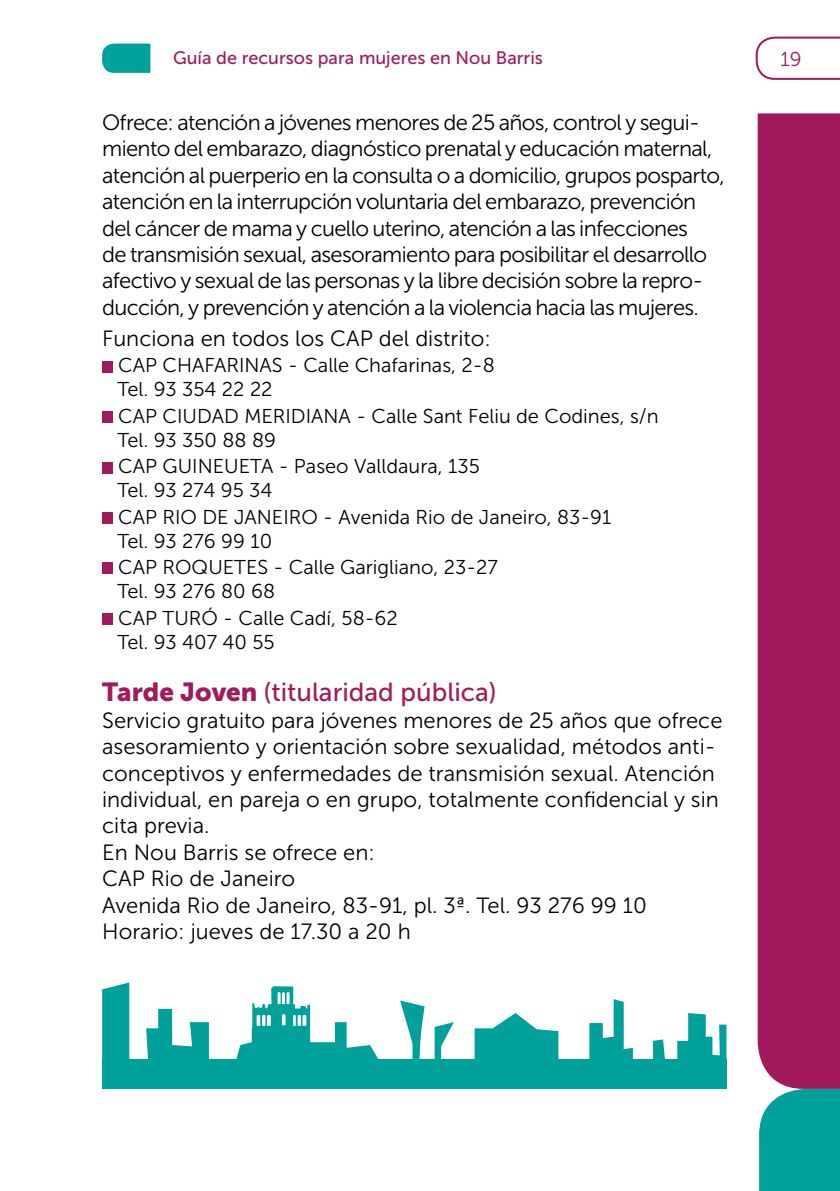
<style>
.page{position:relative;width:840px;height:1191px;background:#fff}
.page>*{position:absolute;margin:0;border:0;box-sizing:border-box;transform-origin:0 0}
.t1{font:26px "Museo Sans 500";color:#a21a5b}
.t2{font:22px/26.4px "Museo Sans 300";letter-spacing:-.03em;color:#000}
.t3{font:22px/26.4px "Museo Sans 300";color:#000}
.t4{font:20px/24px "Museo Sans 300";color:#000}
.t5{font:20px "Museo Sans 300";color:#a21a5b}
.t6{font:18px "Museo Sans 500";color:#a21a5b}
.s1{font-family:"Museo Sans 900"}
</style>
<div class="page">
<svg style="left:755px;top:36px;width:84px;height:44px"></svg>
<div style="left:757px;top:113px;width:82px;height:976px;background:#a21a5b"></div>
<svg style="left:102px;top:44px;width:48px;height:29px"></svg>
<svg style="left:759px;top:1089px;width:80px;height:102px;background:#0ea69f"></svg>
<div style="left:102px;top:361px;width:11px;height:11px;background:#a21a5b"></div>
<div style="left:102px;top:411px;width:11px;height:12px;background:#a21a5b"></div>
<div style="left:102px;top:462px;width:11px;height:11px;background:#a21a5b"></div>
<div style="left:102px;top:512px;width:11px;height:11px;background:#a21a5b"></div>
<div style="left:102px;top:563px;width:11px;height:11px;background:#a21a5b"></div>
<div style="left:102px;top:613px;width:11px;height:11px;background:#a21a5b"></div>
<svg style="left:653px;top:1013px;width:73px;height:46px"></svg>
<svg style="left:102px;top:982px;width:530px;height:77px"></svg>
<div style="left:102px;top:1059px;width:624px;height:30px;background:#00a19a"></div>
<p class="t6" style="left:173px;top:48px;width:371px">Guía de recursos para mujeres en Nou Barris</p>
<p class="t5" style="left:780px;top:48px;width:23px">19</p>
<p class="t2" style="left:102px;top:109px;width:624px">Ofrece: atención a jóvenes menores de 25 años, control y segui&shy;miento del embarazo, diagnóstico prenatal y educación maternal, atención al puerperio en la consulta o a domicilio, grupos posparto, atención en la interrupción voluntaria del embarazo, prevención del cáncer de mama y cuello uterino, atención a las infecciones<br>de transmisión sexual, asesoramiento para posibilitar el desarrollo afectivo y sexual de las personas y la libre decisión sobre la repro&shy;ducción, y prevención y atención a la violencia hacia las mujeres.</p>
<p class="t3" style="left:102px;top:325px;width:390px">Funciona en todos los CAP del distrito:</p>
<p class="t4" style="left:117px;top:354px;width:378px">CAP CHAFARINAS - Calle Chafarinas, 2-8<br>Tel. 93 354 22 22</p>
<p class="t4" style="left:117px;top:404px;width:542px">CAP CIUDAD MERIDIANA - Calle Sant Feliu de Codines, s/n<br>Tel. 93 350 88 89</p>
<p class="t4" style="left:117px;top:454px;width:364px">CAP GUINEUETA - Paseo Valldaura, 135<br>Tel. 93 274 95 34</p>
<p class="t4" style="left:117px;top:505px;width:495px">CAP RIO DE JANEIRO - Avenida Rio de Janeiro, 83-91<br>Tel. 93 276 99 10</p>
<p class="t4" style="left:117px;top:555px;width:382px">CAP ROQUETES - Calle Garigliano, 23-27<br>Tel. 93 276 80 68</p>
<p class="t4" style="left:117px;top:606px;width:282px">CAP TURÓ - Calle Cadí, 58-62<br>Tel. 93 407 40 55</p>
<p class="t1" style="left:102px;top:678px;width:396px"><span class="s1">Tarde Joven</span> (titularidad pública)</p>
<p class="t3" style="left:102px;top:707px;width:621px">Servicio gratuito para jóvenes menores de 25 años que ofrece asesoramiento y orientación sobre sexualidad, métodos anti&shy;conceptivos y enfermedades de transmisión sexual. Atención individual, en pareja o en grupo, totalmente confidencial y sin cita previa.<br>En Nou Barris se ofrece en:<br>CAP Rio de Janeiro<br>Avenida Rio de Janeiro, 83-91, pl. 3ª. Tel. 93 276 99 10<br>Horario: jueves de 17.30 a 20 h</p>
</div>
